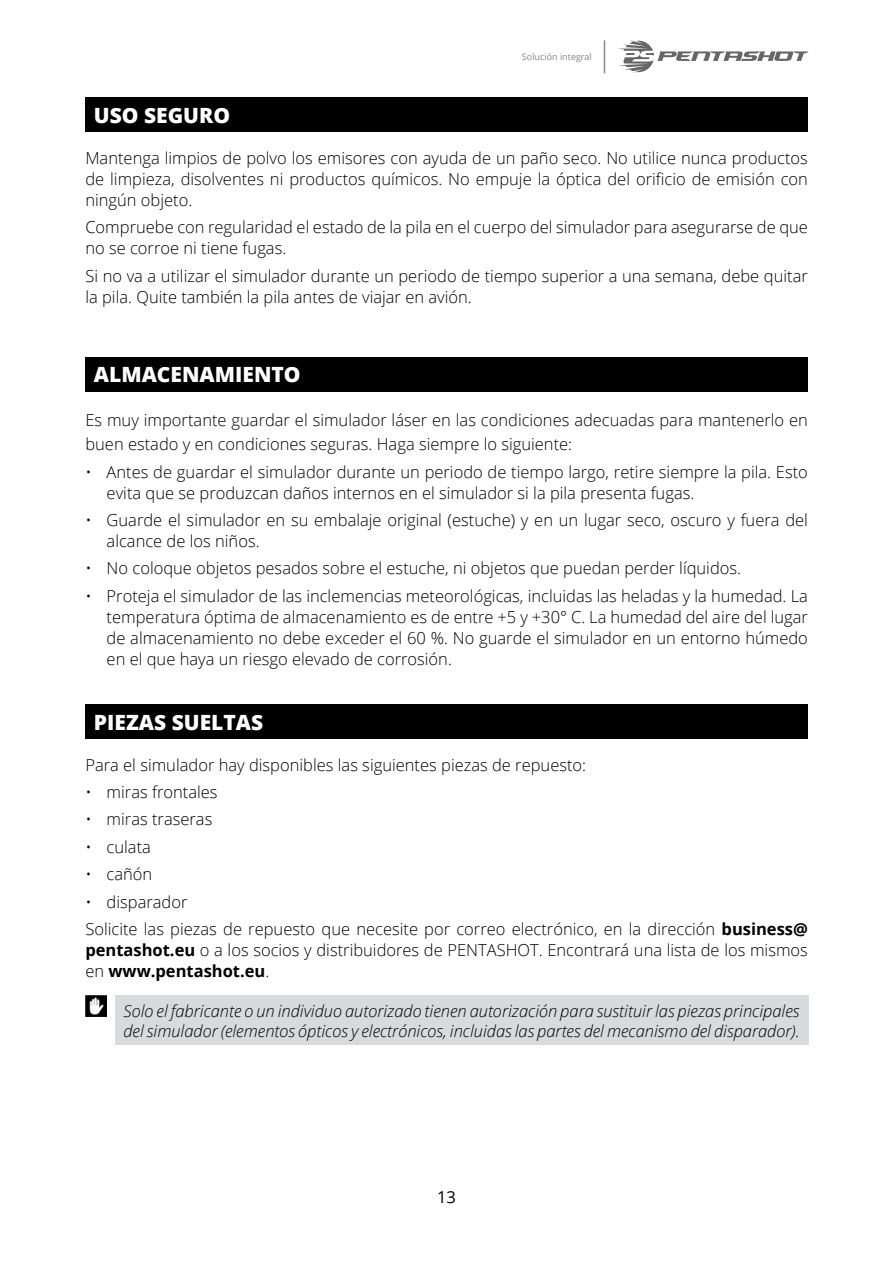
<style>
.page{position:relative;width:893px;height:1263px;background:#fff}
.page>*{position:absolute;margin:0;border:0;box-sizing:border-box;transform-origin:0 0}
.t1{font:800 21px "Open Sans";color:#fff}
.t2{font:300 16.5px/21px "Open Sans";color:#000}
.t3{font:italic 300 16.5px/19.8px "Open Sans";color:#000}
.t4{font:16.5px "Open Sans";color:#000}
.t5{font:9px "Open Sans";color:#87888a}
.s1{font-weight:700}
</style>
<div class="page">
<svg style="left:618px;top:40px;width:190px;height:33px"></svg>
<hr style="left:604px;top:40px;width:1px;height:33px;background:#87888a">
<div style="left:85px;top:98px;width:723px;height:34px;background:#000"></div>
<div style="left:85px;top:357px;width:723px;height:34px;background:#000"></div>
<div style="left:85px;top:705px;width:723px;height:34px;background:#000"></div>
<div style="left:115px;top:996px;width:693px;height:49px;background:#d9dadb"></div>
<img style="left:85px;top:996px;width:21px;height:21px">
<p class="t5" style="left:522px;top:50px;width:71px">Solución integral</p>
<p class="t1" style="left:94px;top:99px;width:138px">USO SEGURO</p>
<p class="t2" style="left:85px;top:147px;width:724px;text-align:justify">Mantenga limpios de polvo los emisores con ayuda de un paño seco. No utilice nunca productos de limpieza, disolventes ni productos químicos. No empuje la óptica del orificio de emisión con ningún objeto.</p>
<p class="t2" style="left:85px;top:216px;width:724px">Compruebe con regularidad el estado de la pila en el cuerpo del simulador para asegurarse de que no se corroe ni tiene fugas.</p>
<p class="t2" style="left:85px;top:265px;width:724px">Si no va a utilizar el simulador durante un periodo de tiempo superior a una semana, debe quitar la pila. Quite también la pila antes de viajar en avión.</p>
<p class="t1" style="left:94px;top:359px;width:208px">ALMACENAMIENTO</p>
<p class="t2" style="left:85px;top:408px;width:724px;line-height:24px">Es muy importante guardar el simulador láser en las condiciones adecuadas para mantenerlo en buen estado y en condiciones seguras. Haga siempre lo siguiente:</p>
<p class="t2" style="left:107px;top:461px;width:703px;text-indent:-21px">• Antes de guardar el simulador durante un periodo de tiempo largo, retire siempre la pila. Esto evita que se produzcan daños internos en el simulador si la pila presenta fugas.</p>
<p class="t2" style="left:107px;top:509px;width:703px;text-indent:-21px">• Guarde el simulador en su embalaje original (estuche) y en un lugar seco, oscuro y fuera del alcance de los niños.</p>
<p class="t2" style="left:85px;top:557px;width:657px">• No coloque objetos pesados sobre el estuche, ni objetos que puedan perder líquidos.</p>
<p class="t2" style="left:107px;top:585px;width:703px;text-align:justify;text-indent:-21px">• Proteja el simulador de las inclemencias meteorológicas, incluidas las heladas y la humedad. La temperatura óptima de almacenamiento es de entre +5 y +30° C. La humedad del aire del lugar de almacenamiento no debe exceder el 60 %. No guarde el simulador en un entorno húmedo en el que haya un riesgo elevado de corrosión.</p>
<p class="t1" style="left:94px;top:706px;width:171px">PIEZAS SUELTAS</p>
<p class="t2" style="left:85px;top:754px;width:502px">Para el simulador hay disponibles las siguientes piezas de repuesto:</p>
<p class="t2" style="left:85px;top:781px;width:134px">• miras frontales</p>
<p class="t2" style="left:85px;top:808px;width:128px">• miras traseras</p>
<p class="t2" style="left:85px;top:836px;width:67px">• culata</p>
<p class="t2" style="left:85px;top:863px;width:68px">• cañón</p>
<p class="t2" style="left:85px;top:887px;width:724px;line-height:27.3px">• disparador<br>Solicite las piezas de repuesto que necesite por correo electrónico, en la dirección <span class="s1">business@</span></p>
<p class="t2" style="left:85px;top:939px;width:724px"><span class="s1">pentashot.eu</span> o a los socios y distribuidores de PENTASHOT. Encontrará una lista de los mismos en <span class="s1">www.pentashot.eu</span>.</p>
<p class="t3" style="left:123px;top:1000px;width:678px">Solo el fabricante o un individuo autorizado tienen autorización para sustituir las piezas principales del simulador (elementos ópticos y electrónicos, incluidas las partes del mecanismo del disparador).</p>
<p class="t4" style="left:437px;top:1185px;width:20px">13</p>
</div>
